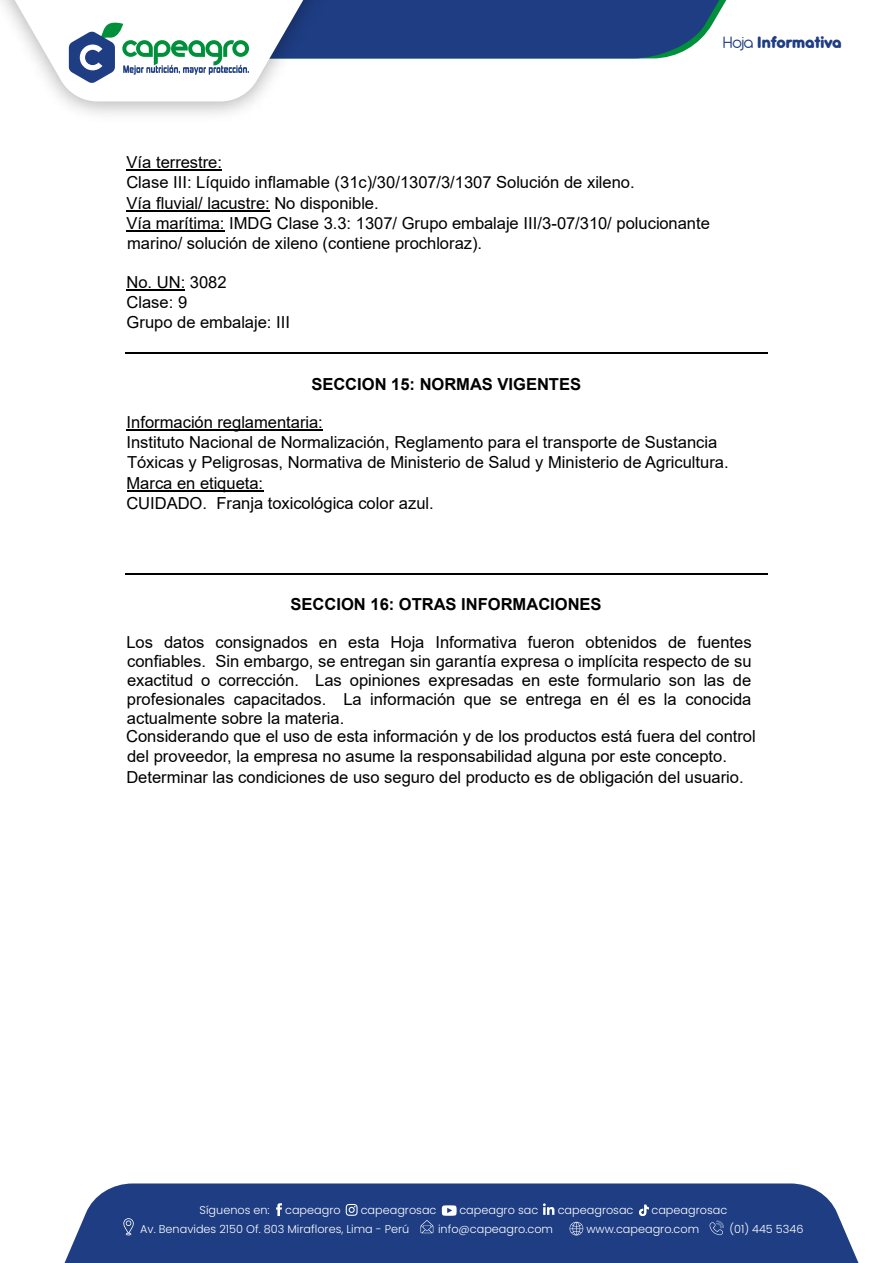
<style>
.page{position:relative;width:893px;height:1263px;background:#fff}
.page>*{position:absolute;margin:0;border:0;box-sizing:border-box;transform-origin:0 0}
.t1{font:800 18px "Antipasto Pro";letter-spacing:-.025em;color:#1e3d83}
.t2{font:16.5px/20.2px "Arial";color:#000}
.t3{font:700 16.5px "Arial";letter-spacing:-.005em;color:#000}
.t4{font:300 11.25px "Poppins";color:#fff}
.s1{font-weight:400}
</style>
<div class="page">
<hr style="left:127px;top:169px;width:95px;height:2px;background:#000">
<hr style="left:127px;top:210px;width:143px;height:2px;background:#000">
<hr style="left:126px;top:231px;width:99px;height:1px;background:#000">
<hr style="left:127px;top:289px;width:58px;height:2px;background:#000">
<hr style="left:127px;top:430px;width:196px;height:1px;background:#000">
<hr style="left:127px;top:490px;width:136px;height:2px;background:#000">
<hr style="left:125px;top:353px;width:643px;height:1px;background:#000">
<hr style="left:125px;top:573px;width:643px;height:1px;background:#000">
<div style="left:65px;top:1183px;width:793px;height:80px;background:#1e3d83"></div>
<svg style="left:569px;top:1222px;width:14px;height:13px"></svg>
<svg style="left:709px;top:1221px;width:15px;height:14px"></svg>
<svg style="left:123px;top:1218px;width:11px;height:17px"></svg>
<svg style="left:420px;top:1220px;width:13px;height:13px"></svg>
<svg style="left:276px;top:1203px;width:6px;height:13px"></svg>
<svg style="left:346px;top:1204px;width:12px;height:12px"></svg>
<svg style="left:543px;top:1203px;width:11px;height:12px"></svg>
<svg style="left:639px;top:1205px;width:10px;height:11px"></svg>
<svg style="left:442px;top:1205px;width:15px;height:11px"></svg>
<svg style="left:0;top:0;width:726px;height:101px"></svg>
<p class="t1" style="left:722px;top:31px;width:121px"><span class="s1">Hoja</span> Informativa</p>
<p class="t2" style="left:126px;top:152px;width:585px">Vía terrestre:<br>Clase III: Líquido inflamable (31c)/30/1307/3/1307 Solución de xileno.<br>Vía fluvial/ lacustre: No disponible.<br>Vía marítima: IMDG Clase 3.3: 1307/ Grupo embalaje III/3-07/310/ polucionante marino/ solución de xileno (contiene prochloraz).</p>
<p class="t2" style="left:127px;top:271px;width:165px">No. UN: 3082<br>Clase: 9<br>Grupo de embalaje: III</p>
<p class="t3" style="left:311px;top:372px;width:271px">SECCION 15: NORMAS VIGENTES</p>
<p class="t2" style="left:126px;top:412px;width:604px">Información reglamentaria:<br>Instituto Nacional de Normalización, Reglamento para el transporte de Sustancia Tóxicas y Peligrosas, Normativa de Ministerio de Salud y Ministerio de Agricultura.<br>Marca en etiqueta:<br>CUIDADO. Franja toxicológica color azul.</p>
<p class="t3" style="left:291px;top:592px;width:312px">SECCION 16: OTRAS INFORMACIONES</p>
<p class="t2" style="left:126px;top:632px;width:631px;line-height:19.2px">Los datos consignados en esta Hoja Informativa fueron obtenidos de fuentes confiables. Sin embargo, se entregan sin garantía expresa o implícita respecto de su exactitud o corrección. Las opiniones expresadas en este formulario son las de profesionales capacitados. La información que se entrega en él es la conocida actualmente sobre la materia.<br>Considerando que el uso de esta información y de los productos está fuera del control del proveedor, la empresa no asume la responsabilidad alguna por este concepto.<br>Determinar las condiciones de uso seguro del producto es de obligación del usuario.</p>
<p class="t4" style="left:200px;top:1204px;width:72px">Síguenos en:</p>
<p class="t4" style="left:285px;top:1204px;width:57px">capeagro</p>
<p class="t4" style="left:361px;top:1204px;width:77px">capeagrosac</p>
<p class="t4" style="left:459px;top:1204px;width:80px">capeagro sac</p>
<p class="t4" style="left:558px;top:1204px;width:77px">capeagrosac</p>
<p class="t4" style="left:651px;top:1204px;width:77px">capeagrosac</p>
<p class="t4" style="left:140px;top:1222px;width:271px">Av. Benavides 2150 Of. 803 Miraflores, Lima - Perú</p>
<p class="t4" style="left:438px;top:1222px;width:117px">info@capeagro.com</p>
<p class="t4" style="left:586px;top:1222px;width:114px">www.capeagro.com</p>
<p class="t4" style="left:729px;top:1222px;width:76px">(01) 445 5346</p>
</div>
